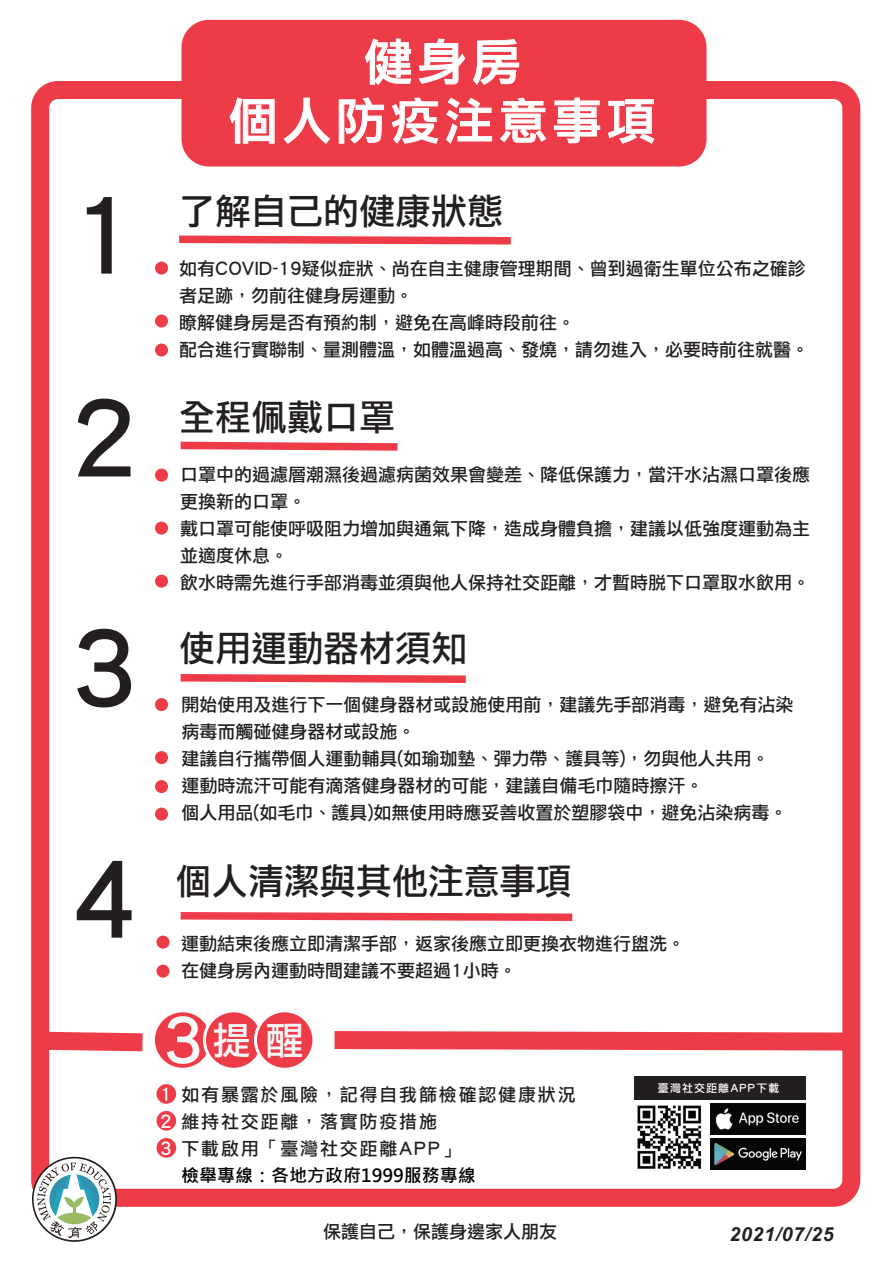
<style>
.page{position:relative;width:893px;height:1263px;background:#fff}
.page>*{position:absolute;margin:0;border:0;box-sizing:border-box;transform-origin:0 0}
.t1{font:105px "Li Hei Pro";color:#231f20}
.t2{font:49.2px/58.9px "Li Gothic Med";letter-spacing:.1em;color:#fff;text-align:center}
.t3{font:38.25px "Li Hei Pro";color:#f6f7f7}
.t4{font:36px "Li Hei Pro";color:#231f20}
.t5{font:italic 700 19.35px "Arial";letter-spacing:.04em;color:#231f20}
.t6{font:18px/27px "Li Hei Pro";color:#231f20}
.t7{font:18px/27px "Li Hei Pro";letter-spacing:.1em;color:#231f20}
.t8{font:700 18px "Microsoft Jheng Hei";color:#000}
.t9{font:10.95px "Li Hei Pro";letter-spacing:.1em;color:#fff}
.s1{font-size:63.6px}
.s2{color:#fff}
</style>
<div class="page">
<div style="left:31px;top:81px;width:829px;height:1126px;border:18px solid #ee3b48;border-radius:18px"></div>
<div style="left:181px;top:20px;width:525px;height:146px;background:#ee3b48;border-radius:27px"></div>
<svg style="left:365px;top:38px;width:46px;height:47px"></svg>
<svg style="left:418px;top:38px;width:48px;height:47px"></svg>
<svg style="left:473px;top:38px;width:46px;height:47px"></svg>
<svg style="left:229px;top:97px;width:46px;height:47px"></svg>
<svg style="left:283px;top:97px;width:48px;height:47px"></svg>
<svg style="left:338px;top:97px;width:46px;height:47px"></svg>
<svg style="left:391px;top:97px;width:48px;height:47px"></svg>
<svg style="left:446px;top:97px;width:46px;height:47px"></svg>
<svg style="left:500px;top:97px;width:47px;height:46px"></svg>
<svg style="left:554px;top:97px;width:46px;height:47px"></svg>
<svg style="left:608px;top:99px;width:47px;height:45px"></svg>
<svg style="left:32px;top:1157px;width:85px;height:85px"></svg>
<div style="left:34px;top:1158px;width:81px;height:82px;background:#fff;border-radius:50%"></div>
<svg style="left:37px;top:1162px;width:74px;height:76px"></svg>
<div style="left:155px;top:262px;width:13px;height:13px;background:#ee3b48;border-radius:50%"></div>
<div style="left:155px;top:315px;width:13px;height:12px;background:#ee3b48;border-radius:50%"></div>
<div style="left:155px;top:344px;width:13px;height:12px;background:#ee3b48;border-radius:50%"></div>
<div style="left:155px;top:469px;width:13px;height:13px;background:#ee3b48;border-radius:50%"></div>
<div style="left:155px;top:522px;width:13px;height:13px;background:#ee3b48;border-radius:50%"></div>
<div style="left:155px;top:575px;width:13px;height:13px;background:#ee3b48;border-radius:50%"></div>
<div style="left:155px;top:698px;width:13px;height:13px;background:#ee3b48;border-radius:50%"></div>
<div style="left:155px;top:751px;width:13px;height:13px;background:#ee3b48;border-radius:50%"></div>
<div style="left:155px;top:780px;width:13px;height:13px;background:#ee3b48;border-radius:50%"></div>
<div style="left:155px;top:808px;width:13px;height:12px;background:#ee3b48;border-radius:50%"></div>
<div style="left:156px;top:936px;width:14px;height:12px;background:#ee3b48;border-radius:50%"></div>
<div style="left:156px;top:965px;width:14px;height:12px;background:#ee3b48;border-radius:50%"></div>
<svg style="left:179px;top:235px;width:332px;height:10px"></svg>
<svg style="left:180px;top:441px;width:218px;height:10px"></svg>
<svg style="left:180px;top:674px;width:286px;height:9px"></svg>
<svg style="left:180px;top:912px;width:393px;height:9px"></svg>
<div style="left:157px;top:1084px;width:19px;height:20px;background:#ee3b48;border-radius:50%"></div>
<div style="left:157px;top:1111px;width:19px;height:19px;background:#ee3b48;border-radius:50%"></div>
<div style="left:157px;top:1138px;width:19px;height:20px;background:#ee3b48;border-radius:50%"></div>
<img style="left:637px;top:1105px;width:65px;height:64px">
<img style="left:711px;top:1138px;width:95px;height:31px">
<img style="left:711px;top:1104px;width:95px;height:30px">
<div style="left:634px;top:1076px;width:172px;height:24px;background:#231f20"></div>
<div style="left:153px;top:1011px;width:59px;height:58px;background:#ee3b48;border-radius:50%"></div>
<div style="left:152px;top:1009px;width:61px;height:62px;border:3px solid #fbfbfc;border-radius:50%"></div>
<div style="left:204px;top:1011px;width:59px;height:58px;background:#ee3b48;border-radius:50%"></div>
<div style="left:203px;top:1009px;width:61px;height:62px;border:3px solid #fbfbfc;border-radius:50%"></div>
<div style="left:255px;top:1011px;width:59px;height:58px;background:#ee3b48;border-radius:50%"></div>
<div style="left:254px;top:1009px;width:61px;height:62px;border:3px solid #fbfbfc;border-radius:50%"></div>
<svg style="left:334px;top:1022px;width:527px;height:37px"></svg>
<svg style="left:31px;top:1022px;width:130px;height:38px"></svg>
<h1 class="t1" style="left:70px;top:184px;width:70px">1</h1>
<h1 class="t1" style="left:70px;top:387px;width:70px">2</h1>
<h1 class="t1" style="left:70px;top:617px;width:70px">3</h1>
<h1 class="t1" style="left:70px;top:848px;width:70px">4</h1>
<h2 class="t2" style="left:228px;top:33px;width:429px">健身房<br>個人防疫注意事項</h2>
<h3 class="t4" style="left:179px;top:193px;width:325px">了解自己的健康狀態</h3>
<p class="t6" style="left:179px;top:255px;width:631px">如有COVID-19疑似症狀、尚在自主健康管理期間、曾到過衛生單位公布之確診者足跡，勿前往健身房運動。<br>瞭解健身房是否有預約制，避免在高峰時段前往。<br>配合進行實聯制、量測體溫，如體溫過高、發燒，請勿進入，必要時前往就醫。</p>
<h3 class="t4" style="left:179px;top:399px;width:218px">全程佩戴口罩</h3>
<p class="t6" style="left:180px;top:461px;width:632px">口罩中的過濾層潮濕後過濾病菌效果會變差、降低保護力，當汗水沾濕口罩後應更換新的口罩。<br>戴口罩可能使呼吸阻力增加與通氣下降，造成身體負擔，建議以低強度運動為主並適度休息。<br>飲水時需先進行手部消毒並須與他人保持社交距離，才暫時脫下口罩取水飲用。</p>
<h3 class="t4" style="left:179px;top:630px;width:290px">使用運動器材須知</h3>
<p class="t6" style="left:182px;top:691px;width:613px">開始使用及進行下一個健身器材或設施使用前，建議先手部消毒，避免有沾染病毒而觸碰健身器材或設施。<br>建議自行攜帶個人運動輔具(如瑜珈墊、彈力帶、護具等)，勿與他人共用。<br>運動時流汗可能有滴落健身器材的可能，建議自備毛巾隨時擦汗。<br>個人用品(如毛巾、護具)如無使用時應妥善收置於塑膠袋中，避免沾染病毒。</p>
<h3 class="t4" style="left:176px;top:863px;width:397px">個人清潔與其他注意事項</h3>
<p class="t6" style="left:181px;top:930px;width:506px">運動結束後應立即清潔手部，返家後應立即更換衣物進行盥洗。在健身房內運動時間建議不要超過1小時。</p>
<h3 class="t3" style="left:162px;top:1021px;width:143px"><span class="s1">3</span>提醒</h3>
<p class="t7" style="left:160px;top:1081px;width:417px"><span class="s2">1</span> 如有暴露於風險，記得自我篩檢確認健康狀況<br><span class="s2">2</span> 維持社交距離，落實防疫措施<br><span class="s2">3</span> 下載啟用「臺灣社交距離APP」</p>
<p class="t9" style="left:658px;top:1083px;width:123px">臺灣社交距離APP下載</p>
<p class="t8" style="left:181px;top:1164px;width:296px">檢舉專線：各地方政府1999服務專線</p>
<p class="t6" style="left:323px;top:1218px;width:235px">保護自己，保護身邊家人朋友</p>
<p class="t5" style="left:729px;top:1221px;width:105px">2021/07/25</p>
</div>
